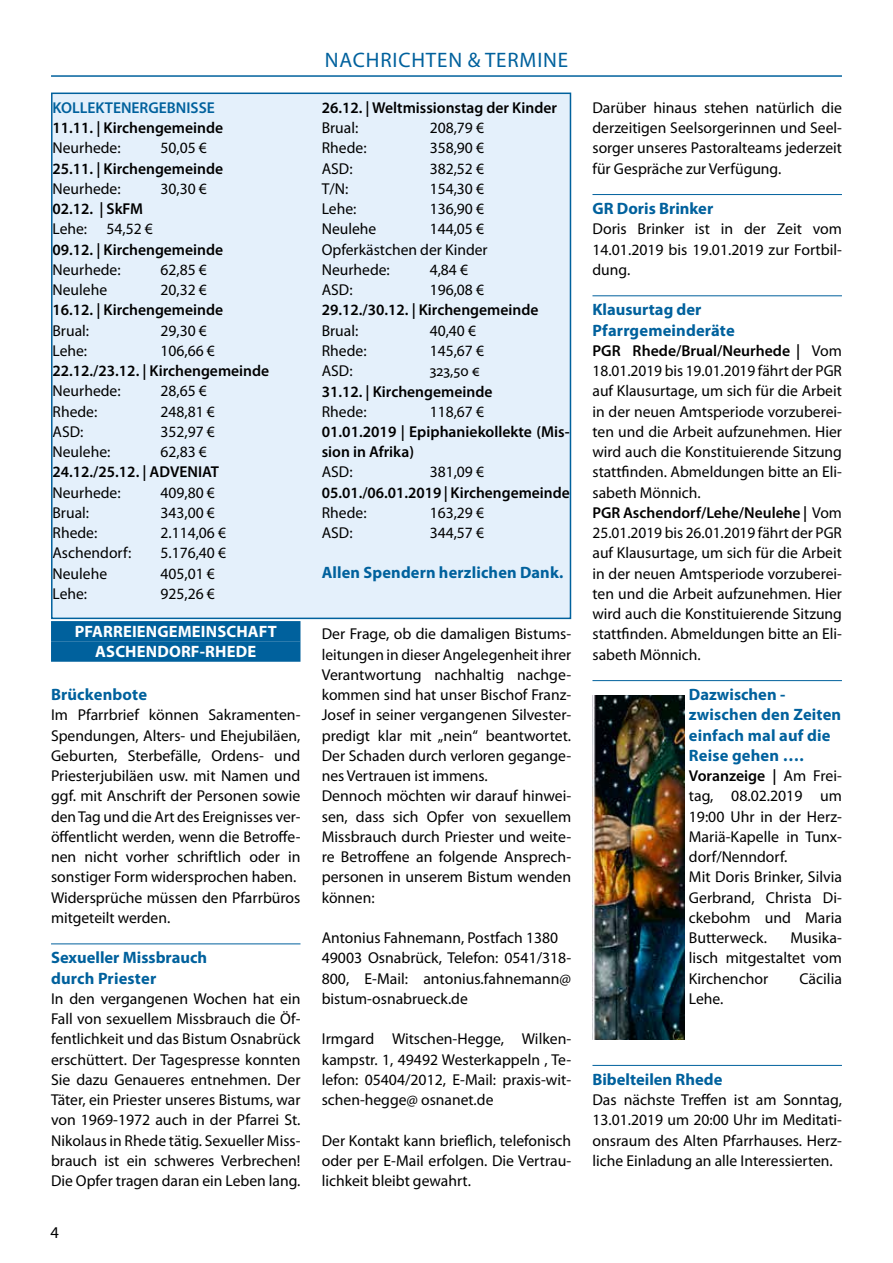
<style>
.page{position:relative;width:893px;height:1263px;background:#fff}
.page>*{position:absolute;margin:0;border:0;box-sizing:border-box;transform-origin:0 0}
.t1{font:21px "Myriad Pro";letter-spacing:.04em;color:#00619d}
.t2{font:700 16.5px/20.2px "Myriad Pro";letter-spacing:.01em;color:#00619d}
.t3{font:700 16.5px/20.2px "Myriad Pro";letter-spacing:.01em;color:#fff;text-align:center}
.t4{font:16.5px "Myriad Pro";color:#000}
.t5{font:15.75px/20.2px "Myriad Pro";color:#000;text-align:justify}
.t6{font:600 15.75px/20.2px "Myriad Pro";color:#000}
.t7{font:600 15.75px "Myriad Pro";color:#00619d}
.s1{font-weight:600}
</style>
<div class="page">
<div style="left:51px;top:621px;width:249px;height:20px;background:#00619d"></div>
<div style="left:51px;top:641px;width:249px;height:21px;background:#00619d"></div>
<hr style="left:51px;top:943px;width:249px;height:1px;background:#00619d">
<hr style="left:592px;top:194px;width:250px;height:1px;background:#00619d">
<hr style="left:592px;top:295px;width:250px;height:1px;background:#00619d">
<hr style="left:592px;top:680px;width:250px;height:1px;background:#00619d">
<hr style="left:592px;top:1065px;width:250px;height:1px;background:#00619d">
<hr style="left:51px;top:75px;width:791px;height:2px;background:#00619d">
<div style="left:52px;top:93px;width:518px;height:525px;background:#e4f0fb"></div>
<div style="left:51px;top:93px;width:520px;height:526px;border:2px solid #00619d"></div>
<img style="left:592px;top:695px;width:93px;height:344px">
<p class="t7" style="left:53px;top:97px;width:164px">KOLLEKTENERGEBNISSE</p>
<p class="t6" style="left:53px;top:117px;width:172px">11.11. | Kirchengemeinde</p>
<p class="t5" style="left:53px;top:138px;width:70px">Neurhede:</p>
<p class="t5" style="left:161px;top:138px;width:48px">50,05 €</p>
<p class="t6" style="left:53px;top:158px;width:172px">25.11. | Kirchengemeinde</p>
<p class="t5" style="left:53px;top:178px;width:70px">Neurhede:</p>
<p class="t5" style="left:161px;top:178px;width:48px">30,30 €</p>
<p class="t6" style="left:53px;top:198px;width:92px">02.12. | SkFM</p>
<p class="t5" style="left:53px;top:219px;width:102px">Lehe: 54,52 €</p>
<p class="t6" style="left:53px;top:239px;width:172px">09.12. | Kirchengemeinde</p>
<p class="t5" style="left:53px;top:259px;width:70px">Neurhede:</p>
<p class="t5" style="left:161px;top:259px;width:48px">62,85 €</p>
<p class="t5" style="left:53px;top:279px;width:56px">Neulehe</p>
<p class="t5" style="left:161px;top:279px;width:48px">20,32 €</p>
<p class="t6" style="left:53px;top:300px;width:172px">16.12. | Kirchengemeinde</p>
<p class="t5" style="left:53px;top:320px;width:38px">Brual:</p>
<p class="t5" style="left:161px;top:320px;width:48px">29,30 €</p>
<p class="t5" style="left:53px;top:340px;width:36px">Lehe:</p>
<p class="t5" style="left:161px;top:340px;width:56px">106,66 €</p>
<p class="t6" style="left:53px;top:360px;width:218px">22.12./23.12. | Kirchengemeinde</p>
<p class="t5" style="left:53px;top:381px;width:70px">Neurhede:</p>
<p class="t5" style="left:161px;top:381px;width:48px">28,65 €</p>
<p class="t5" style="left:53px;top:401px;width:46px">Rhede:</p>
<p class="t5" style="left:161px;top:401px;width:56px">248,81 €</p>
<p class="t5" style="left:53px;top:421px;width:32px">ASD:</p>
<p class="t5" style="left:161px;top:421px;width:56px">352,97 €</p>
<p class="t5" style="left:53px;top:441px;width:59px">Neulehe:</p>
<p class="t5" style="left:161px;top:441px;width:48px">62,83 €</p>
<p class="t6" style="left:53px;top:462px;width:168px">24.12./25.12. | ADVENIAT</p>
<p class="t5" style="left:53px;top:482px;width:70px">Neurhede:</p>
<p class="t5" style="left:161px;top:482px;width:56px">409,80 €</p>
<p class="t5" style="left:53px;top:502px;width:38px">Brual:</p>
<p class="t5" style="left:161px;top:502px;width:56px">343,00 €</p>
<p class="t5" style="left:53px;top:522px;width:46px">Rhede:</p>
<p class="t5" style="left:161px;top:522px;width:67px">2.114,06 €</p>
<p class="t5" style="left:53px;top:543px;width:80px">Aschendorf:</p>
<p class="t5" style="left:161px;top:543px;width:67px">5.176,40 €</p>
<p class="t5" style="left:53px;top:563px;width:56px">Neulehe</p>
<p class="t5" style="left:161px;top:563px;width:56px">405,01 €</p>
<p class="t5" style="left:53px;top:583px;width:36px">Lehe:</p>
<p class="t5" style="left:161px;top:583px;width:56px">925,26 €</p>
<p class="t3" style="left:75px;top:621px;width:204px">PFARREIENGEMEINSCHAFT<br>ASCHENDORF-RHEDE</p>
<p class="t2" style="left:51px;top:684px;width:98px">Brückenbote</p>
<p class="t5" style="left:51px;top:705px;width:251px;text-align:left">Im Pfarrbrief können Sakramenten-Spendungen, Alters- und Ehejubiläen, Geburten, Sterbefälle, Ordens- und Priesterjubiläen usw. mit Namen und ggf. mit Anschrift der Personen sowie den Tag und die Art des Ereignisses ver&shy;öffentlicht werden, wenn die Betroffe&shy;nen nicht vorher schriftlich oder in sonstiger Form widersprochen haben.<br>Widersprüche müssen den Pfarrbüros mitgeteilt werden.</p>
<p class="t2" style="left:51px;top:947px;width:158px">Sexueller Missbrauch durch Priester</p>
<p class="t5" style="left:51px;top:988px;width:251px">In den vergangenen Wochen hat ein Fall von sexuellem Missbrauch die Öf&shy;fentlichkeit und das Bistum Osnabrück erschüttert. Der Tagespresse konnten Sie dazu Genaueres entnehmen. Der Täter, ein Priester unseres Bistums, war von 1969-1972 auch in der Pfarrei St.<br>Nikolaus in Rhede tätig. Sexueller Miss&shy;brauch ist ein schweres Verbrechen!<br>Die Opfer tragen daran ein Leben lang.</p>
<p class="t4" style="left:51px;top:1222px;width:10px">4</p>
<h1 class="t1" style="left:325px;top:47px;width:245px">NACHRICHTEN &amp; TERMINE</h1>
<p class="t6" style="left:322px;top:97px;width:237px">26.12. | Weltmissionstag der Kinder</p>
<p class="t5" style="left:322px;top:117px;width:38px">Brual:</p>
<p class="t5" style="left:430px;top:117px;width:56px">208,79 €</p>
<p class="t5" style="left:322px;top:138px;width:46px">Rhede:</p>
<p class="t5" style="left:430px;top:138px;width:56px">358,90 €</p>
<p class="t5" style="left:322px;top:158px;width:32px">ASD:</p>
<p class="t5" style="left:430px;top:158px;width:56px">382,52 €</p>
<p class="t5" style="left:322px;top:178px;width:28px">T/N:</p>
<p class="t5" style="left:430px;top:178px;width:56px">154,30 €</p>
<p class="t5" style="left:322px;top:199px;width:36px">Lehe:</p>
<p class="t5" style="left:430px;top:199px;width:56px">136,90 €</p>
<p class="t5" style="left:322px;top:219px;width:56px">Neulehe</p>
<p class="t5" style="left:322px;top:219px;width:167px;text-align:left;text-indent:108px">144,05 €<br>Opferkästchen der Kinder<br>Neurhede:</p>
<p class="t5" style="left:430px;top:259px;width:40px">4,84 €</p>
<p class="t5" style="left:322px;top:280px;width:32px">ASD:</p>
<p class="t5" style="left:430px;top:280px;width:56px">196,08 €</p>
<p class="t6" style="left:322px;top:300px;width:218px">29.12./30.12. | Kirchengemeinde</p>
<p class="t5" style="left:322px;top:320px;width:38px">Brual:</p>
<p class="t5" style="left:430px;top:320px;width:48px">40,40 €</p>
<p class="t5" style="left:322px;top:340px;width:46px">Rhede:</p>
<p class="t5" style="left:430px;top:340px;width:56px">145,67 €</p>
<p class="t5" style="left:322px;top:361px;width:32px">ASD:</p>
<p class="t5" style="left:430px;top:361px;width:52px">323,50 €</p>
<p class="t6" style="left:322px;top:381px;width:172px">31.12. | Kirchengemeinde</p>
<p class="t5" style="left:322px;top:401px;width:46px">Rhede:</p>
<p class="t5" style="left:430px;top:401px;width:56px">118,67 €</p>
<p class="t6" style="left:322px;top:421px;width:249px">01.01.2019 | Epiphaniekollekte (Mis&shy;sion in Afrika)</p>
<p class="t5" style="left:322px;top:462px;width:32px">ASD:</p>
<p class="t5" style="left:430px;top:462px;width:56px">381,09 €</p>
<p class="t6" style="left:322px;top:482px;width:249px">05.01./06.01.2019 | Kirchengemeinde</p>
<p class="t5" style="left:322px;top:502px;width:46px">Rhede:</p>
<p class="t5" style="left:430px;top:502px;width:56px">163,29 €</p>
<p class="t5" style="left:322px;top:522px;width:32px">ASD:</p>
<p class="t5" style="left:430px;top:522px;width:56px">344,57 €</p>
<p class="t2" style="left:322px;top:562px;width:243px">Allen Spendern herzlichen Dank.</p>
<p class="t5" style="left:322px;top:624px;width:251px;text-align:left">Der Frage, ob die damaligen Bistums&shy;leitungen in dieser Angelegenheit ihrer Verantwortung nachhaltig nachge&shy;kommen sind hat unser Bischof Franz-Josef in seiner vergangenen Silvester&shy;predigt klar mit „nein“ beantwortet.<br>Der Schaden durch verloren gegange&shy;nes Vertrauen ist immens.<br>Dennoch möchten wir darauf hinwei&shy;sen, dass sich Opfer von sexuellem Missbrauch durch Priester und weite&shy;re Betroffene an folgende Ansprech&shy;personen in unserem Bistum wenden können:</p>
<p class="t5" style="left:322px;top:927px;width:251px;text-align:left">Antonius Fahnemann, Postfach 1380<br>49003 Osnabrück, Telefon: 0541/318- 800, E-Mail: antonius.fahnemann@ bistum-osnabrueck.de</p>
<p class="t5" style="left:322px;top:1029px;width:251px">Irmgard Witschen-Hegge, Wilken&shy;kampstr. 1, 49492 Westerkappeln , Te&shy;lefon: 05404/2012, E-Mail: praxis-wit&shy;schen-hegge@ osnanet.de</p>
<p class="t5" style="left:322px;top:1130px;width:251px">Der Kontakt kann brieflich, telefonisch oder per E-Mail erfolgen. Die Vertrau&shy;lichkeit bleibt gewahrt.</p>
<p class="t5" style="left:592px;top:97px;width:251px">Darüber hinaus stehen natürlich die derzeitigen Seelsorgerinnen und Seel&shy;sorger unseres Pastoralteams jederzeit für Gespräche zur Verfügung.</p>
<p class="t2" style="left:592px;top:198px;width:122px">GR Doris Brinker</p>
<p class="t5" style="left:592px;top:219px;width:251px">Doris Brinker ist in der Zeit vom 14.01.2019 bis 19.01.2019 zur Fortbil&shy;dung.</p>
<p class="t2" style="left:592px;top:299px;width:144px">Klausurtag der<br>Pfarrgemeinderäte</p>
<p class="t5" style="left:592px;top:340px;width:251px;text-align:left"><span class="s1">PGR Rhede/Brual/Neurhede |</span> Vom 18.01.2019 bis 19.01.2019 fährt der PGR auf Klausurtage, um sich für die Arbeit in der neuen Amtsperiode vorzuberei&shy;ten und die Arbeit aufzunehmen. Hier wird auch die Konstituierende Sitzung stattfinden. Abmeldungen bitte an Eli&shy;sabeth Mönnich.<br><span class="s1">PGR Aschendorf/Lehe/Neulehe |</span> Vom 25.01.2019 bis 26.01.2019 fährt der PGR auf Klausurtage, um sich für die Arbeit in der neuen Amtsperiode vorzuberei&shy;ten und die Arbeit aufzunehmen. Hier wird auch die Konstituierende Sitzung stattfinden. Abmeldungen bitte an Eli&shy;sabeth Mönnich.</p>
<p class="t2" style="left:689px;top:684px;width:154px">Dazwischen - zwischen den Zeiten einfach mal auf die<br>Reise gehen ….</p>
<p class="t5" style="left:689px;top:765px;width:155px;text-align:left"><span class="s1">Voranzeige |</span> Am Frei&shy;tag, 08.02.2019 um<br>19:00 Uhr in der Herz-<br>Mariä-Kapelle in Tunx&shy;dorf/Nenndorf.<br>Mit Doris Brinker, Silvia<br>Gerbrand, Christa Di&shy;ckebohm und Maria<br>Butterweck.</p>
<p class="t5" style="left:689px;top:927px;width:155px;text-indent:102px">Musika&shy;lisch mitgestaltet vom Kirchenchor</p>
<p class="t5" style="left:800px;top:968px;width:44px">Cäcilia</p>
<p class="t5" style="left:689px;top:988px;width:36px">Lehe.</p>
<p class="t2" style="left:592px;top:1069px;width:131px">Bibelteilen Rhede</p>
<p class="t5" style="left:592px;top:1089px;width:251px">Das nächste Treffen ist am Sonntag, 13.01.2019 um 20:00 Uhr im Meditati&shy;onsraum des Alten Pfarrhauses. Herz&shy;liche Einladung an alle Interessierten.</p>
</div>
